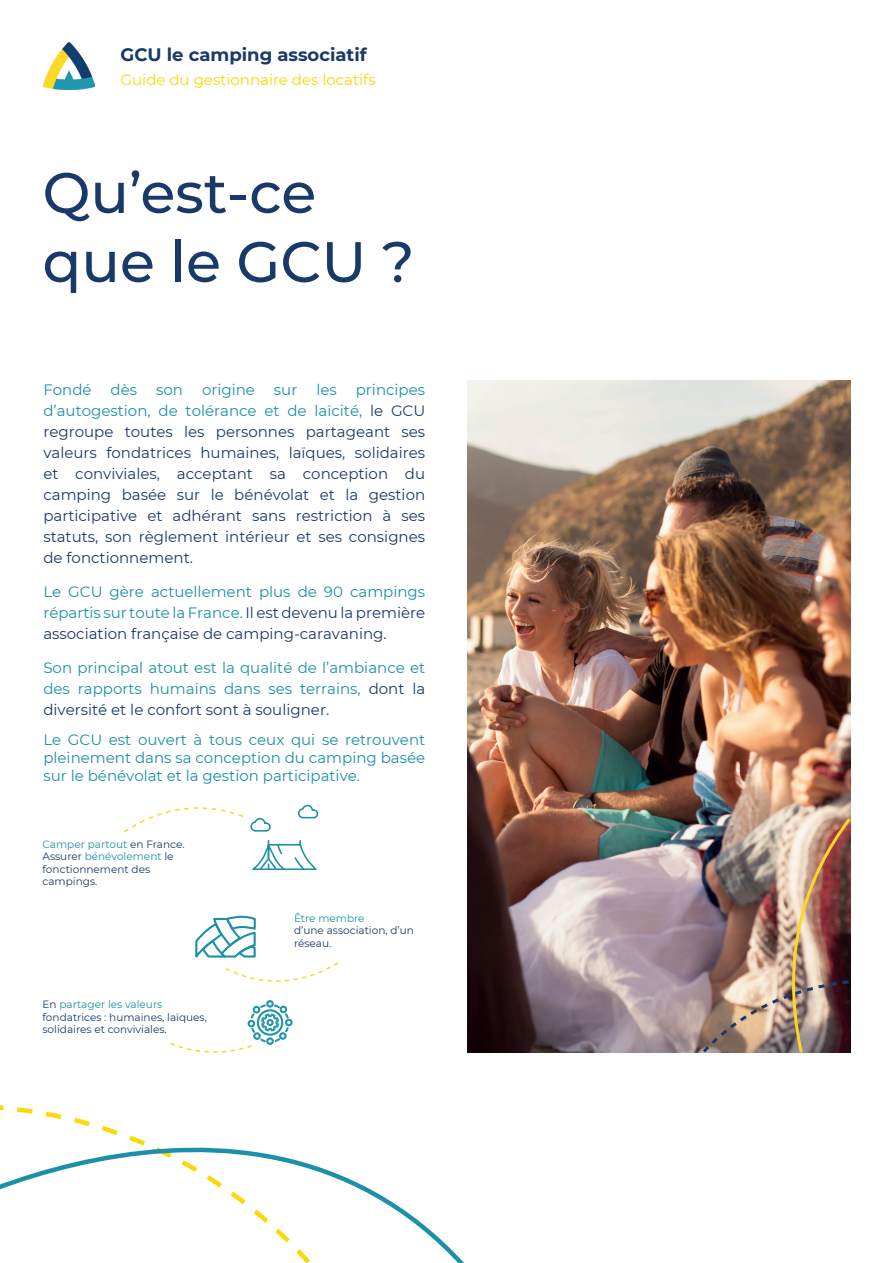
<style>
.page{position:relative;width:893px;height:1263px;background:#fff}
.page>*{position:absolute;margin:0;border:0;box-sizing:border-box;transform-origin:0 0}
.t1{font:500 57px/69px "Montserrat";color:#193969}
.t2{font:700 18px "Montserrat";color:#193969}
.t3{font:15px/21px "Montserrat";color:#1c90a8;text-align:justify}
.t4{font:15px/21px "Montserrat";color:#193969;text-align:justify}
.t5{font:15px "Montserrat";color:#fad906}
.t6{font:10.5px/12.6px "Montserrat";color:#193969}
.t7{font:10.5px "Montserrat";color:#1c90a8}
.s1{color:#1c90a8}
.s2{color:#193969}
</style>
<div class="page">
<img style="left:43px;top:42px;width:51px;height:48px">
<svg style="left:0;top:1009px;width:501px;height:254px"></svg>
<img style="left:468px;top:381px;width:382px;height:671px">
<img style="left:700px;top:815px;width:151px;height:238px">
<svg style="left:124px;top:804px;width:195px;height:66px"></svg>
<svg style="left:169px;top:915px;width:171px;height:146px"></svg>
<p class="t2" style="left:121px;top:42px;width:248px">GCU le camping associatif</p>
<p class="t5" style="left:121px;top:70px;width:257px">Guide du gestionnaire des locatifs</p>
<h1 class="t1" style="left:43px;top:156px;width:373px">Qu’est-ce que le GCU ?</h1>
<p class="t4" style="left:43px;top:379px;width:383px;text-indent:312px"><span class="s1">principes d’autogestion, de tolérance et de laïcité,</span> le GCU regroupe toutes les personnes partageant ses valeurs fondatrices humaines, laïques, solidaires et conviviales, acceptant sa conception du camping basée sur le bénévolat et la gestion participative et adhérant sans restriction à ses statuts, son règlement intérieur et ses consignes de fonctionnement.</p>
<p class="t3" style="left:43px;top:580px;width:383px">Le GCU gère actuellement plus de 90 campings répartis sur toute la France. <span class="s2">Il est devenu la première association française de camping-caravaning.</span></p>
<p class="t3" style="left:43px;top:656px;width:383px">Son principal atout est la qualité de l’ambiance et des rapports humains dans ses terrains, <span class="s2">dont la diversité et le confort sont à souligner.</span></p>
<p class="t3" style="left:43px;top:730px;width:383px;line-height:18px">Le GCU est ouvert à tous ceux qui se retrouvent pleinement dans sa conception du camping basée sur le bénévolat et la gestion participative.</p>
<p class="t3" style="left:43px;top:379px;width:50px">Fondé</p>
<p class="t3" style="left:111px;top:379px;width:28px">dès</p>
<p class="t3" style="left:156px;top:379px;width:28px">son</p>
<p class="t3" style="left:202px;top:379px;width:54px">origine</p>
<p class="t3" style="left:274px;top:379px;width:25px">sur</p>
<p class="t3" style="left:316px;top:379px;width:22px">les</p>
<p class="t6" style="left:43px;top:837px;width:144px"><span class="s1">Camper partout</span> en France.<br>Assurer <span class="s1">bénévolement</span> le fonctionnement des campings.</p>
<p class="t6" style="left:43px;top:997px;width:166px">En <span class="s1">partager les valeurs </span>fondatrices : humaines, laïques, solidaires et conviviales.</p>
<p class="t7" style="left:294px;top:911px;width:72px">Être membre</p>
<p class="t6" style="left:294px;top:924px;width:121px">d’une association, d’un réseau.</p>
</div>
